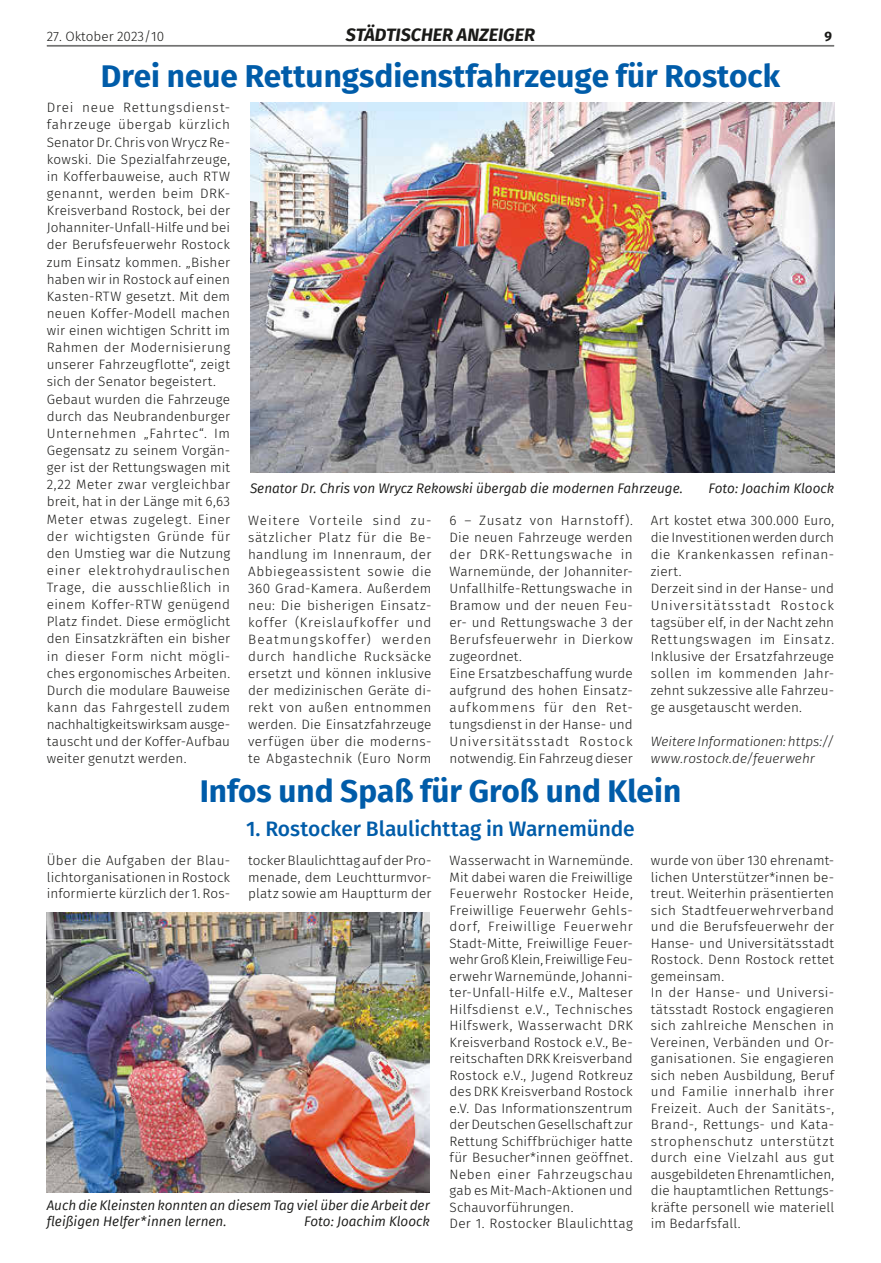
<style>
.page{position:relative;width:881px;height:1263px;background:#fff}
.page>*{position:absolute;margin:0;border:0;box-sizing:border-box;transform-origin:0 0}
.t1{font:700 31.5px "Fira Sans";color:#005ca9}
.t2{font:500 21px "Fira Sans";letter-spacing:-.005em;color:#005ca9}
.t3{font:italic 700 18px "Fira Sans";color:#1a1a18}
.t4{font:300 13.5px/16.5px "Fira Sans";letter-spacing:.015em;color:#1a1a18}
.t5{font:italic 13.5px/16.5px "Fira Sans";color:#1a1a18}
.t6{font:italic 300 13.5px/17px "Fira Sans";letter-spacing:.005em;color:#1a1a18}
.t7{font:700 13.5px "Fira Sans";color:#1a1a18}
</style>
<div class="page">
<hr style="left:47px;top:45px;width:786px;height:1px;background:#6f6f6e">
<hr style="left:47px;top:46px;width:786px;height:1px;background:#6f6f6e">
<img style="left:250px;top:102px;width:583px;height:370px">
<img style="left:47px;top:912px;width:382px;height:281px">
<p class="t4" style="left:47px;top:28px;width:119px">27. Oktober 2023/10</p>
<h3 class="t3" style="left:346px;top:20px;width:190px">STÄDTISCHER ANZEIGER</h3>
<p class="t7" style="left:824px;top:25px;width:9px">9</p>
<h1 class="t1" style="left:101px;top:49px;width:680px">Drei neue Rettungsdienstfahrzeuge für Rostock</h1>
<p class="t4" style="left:47px;top:99px;width:185px;line-height:17.1px">Drei neue Rettungsdienst&shy;fahrzeuge übergab kürzlich<br>Senator Dr. Chris von Wrycz Re&shy;kowski. Die Spezialfahrzeuge, in Kofferbauweise, auch RTW genannt, werden beim DRK-<br>Kreisverband Rostock, bei der<br>Johanniter-Unfall-Hilfe und bei der Berufsfeuerwehr Rostock zum Einsatz kommen. „Bisher haben wir in Rostock auf einen<br>Kasten-RTW gesetzt. Mit dem neuen Koffer-Modell machen wir einen wichtigen Schritt im<br>Rahmen der Modernisierung unserer Fahrzeugflotte“, zeigt sich der Senator begeistert.<br>Gebaut wurden die Fahrzeuge durch das Neubrandenburger<br>Unternehmen „Fahrtec“. Im<br>Gegensatz zu seinem Vorgän&shy;ger ist der Rettungswagen mit<br>2,22 Meter zwar vergleichbar breit, hat in der Länge mit 6,63<br>Meter etwas zugelegt. Einer der wichtigsten Gründe für den Umstieg war die Nutzung einer elektrohydraulischen<br>Trage, die ausschließlich in einem Koffer-RTW genügend<br>Platz findet. Diese ermöglicht den Einsatzkräften ein bisher in dieser Form nicht mögli&shy;ches ergonomisches Arbeiten.<br>Durch die modulare Bauweise kann das Fahrgestell zudem nachhaltigkeitswirksam ausge&shy;tauscht und der Koffer-Aufbau weiter genutzt werden.</p>
<p class="t5" style="left:250px;top:479px;width:434px">Senator Dr. Chris von Wrycz Rekowski übergab die modernen Fahrzeuge.</p>
<p class="t5" style="left:708px;top:479px;width:127px">Foto: Joachim Kloock</p>
<p class="t4" style="left:248px;top:512px;width:185px;line-height:17px;text-align:justify">Weitere Vorteile sind zu&shy;sätzlicher Platz für die Be&shy;handlung im Innenraum, der Abbiegeassistent sowie die 360 Grad-Kamera. Außerdem neu: Die bisherigen Einsatz&shy;koffer (Kreislaufkoffer und Beatmungskoffer) werden durch handliche Rucksäcke ersetzt und können inklusive der medizinischen Geräte di&shy;rekt von außen entnommen werden. Die Einsatzfahrzeuge verfügen über die moderns&shy;te Abgastechnik (Euro Norm</p>
<p class="t4" style="left:449px;top:512px;width:185px;line-height:17px">6 – Zusatz von Harnstoff).<br>Die neuen Fahrzeuge werden der DRK-Rettungswache in<br>Warnemünde, der Johanniter-<br>Unfallhilfe-Rettungswache in<br>Bramow und der neuen Feu&shy;er- und Rettungswache 3 der<br>Berufsfeuerwehr in Dierkow zugeordnet.<br>Eine Ersatzbeschaffung wurde aufgrund des hohen Einsatz&shy;aufkommens für den Ret&shy;tungsdienst in der Hanse- und<br>Universitätsstadt Rostock notwendig. Ein Fahrzeug dieser</p>
<p class="t4" style="left:650px;top:512px;width:185px;line-height:17px">Art kostet etwa 300.000 Euro, die Investitionen werden durch die Krankenkassen refinan&shy;ziert.<br>Derzeit sind in der Hanse- und<br>Universitätsstadt Rostock tagsüber elf, in der Nacht zehn<br>Rettungswagen im Einsatz.<br>Inklusive der Ersatzfahrzeuge sollen im kommenden Jahr&shy;zehnt sukzessive alle Fahrzeu&shy;ge ausgetauscht werden.</p>
<p class="t6" style="left:650px;top:733px;width:185px">Weitere Informationen: https:// www.rostock.de/feuerwehr</p>
<h1 class="t1" style="left:200px;top:765px;width:483px">Infos und Spaß für Groß und Klein</h1>
<h2 class="t2" style="left:246px;top:812px;width:390px">1. Rostocker Blaulichttag in Warnemünde</h2>
<p class="t4" style="left:47px;top:852px;width:185px;text-align:justify">Über die Aufgaben der Blau&shy;lichtorganisationen in Rostock informierte kürzlich der 1. Ros-</p>
<p class="t4" style="left:248px;top:852px;width:185px;text-align:justify">tocker Blaulichttag auf der Pro&shy;menade, dem Leuchtturmvor&shy;platz sowie am Hauptturm der</p>
<p class="t4" style="left:449px;top:852px;width:185px">Wasserwacht in Warnemünde.<br>Mit dabei waren die Freiwillige<br>Feuerwehr Rostocker Heide,<br>Freiwillige Feuerwehr Gehls&shy;dorf, Freiwillige Feuerwehr<br>Stadt-Mitte, Freiwillige Feuer&shy;wehr Groß Klein, Freiwillige Feu&shy;erwehr Warnemünde, Johanni&shy;ter-Unfall-Hilfe e.V., Malteser<br>Hilfsdienst e.V., Technisches<br>Hilfswerk, Wasserwacht DRK<br>Kreisverband Rostock e.V., Be&shy;reitschaften DRK Kreisverband<br>Rostock e.V., Jugend Rotkreuz des DRK Kreisverband Rostock e.V. Das Informationszentrum der Deutschen Gesellschaft zur<br>Rettung Schiffbrüchiger hatte für Besucher*innen geöffnet.<br>Neben einer Fahrzeugschau gab es Mit-Mach-Aktionen und<br>Schauvorführungen.<br>Der 1. Rostocker Blaulichttag</p>
<p class="t4" style="left:650px;top:852px;width:185px">wurde von über 130 ehrenamt&shy;lichen Unterstützer*innen be&shy;treut. Weiterhin präsentierten sich Stadtfeuerwehrverband und die Berufsfeuerwehr der<br>Hanse- und Universitätsstadt<br>Rostock. Denn Rostock rettet gemeinsam.<br>In der Hanse- und Universi&shy;tätsstadt Rostock engagieren sich zahlreiche Menschen in<br>Vereinen, Verbänden und Or&shy;ganisationen. Sie engagieren sich neben Ausbildung, Beruf und Familie innerhalb ihrer<br>Freizeit. Auch der Sanitäts-,<br>Brand-, Rettungs- und Kata&shy;strophenschutz unterstützt durch eine Vielzahl aus gut ausgebildeten Ehrenamtlichen, die hauptamtlichen Rettungs&shy;kräfte personell wie materiell im Bedarfsfall.</p>
<p class="t5" style="left:47px;top:1196px;width:384px">Auch die Kleinsten konnten an diesem Tag viel über die Arbeit der fleißigen Helfer*innen lernen.</p>
<p class="t5" style="left:304px;top:1213px;width:127px">Foto: Joachim Kloock</p>
</div>
